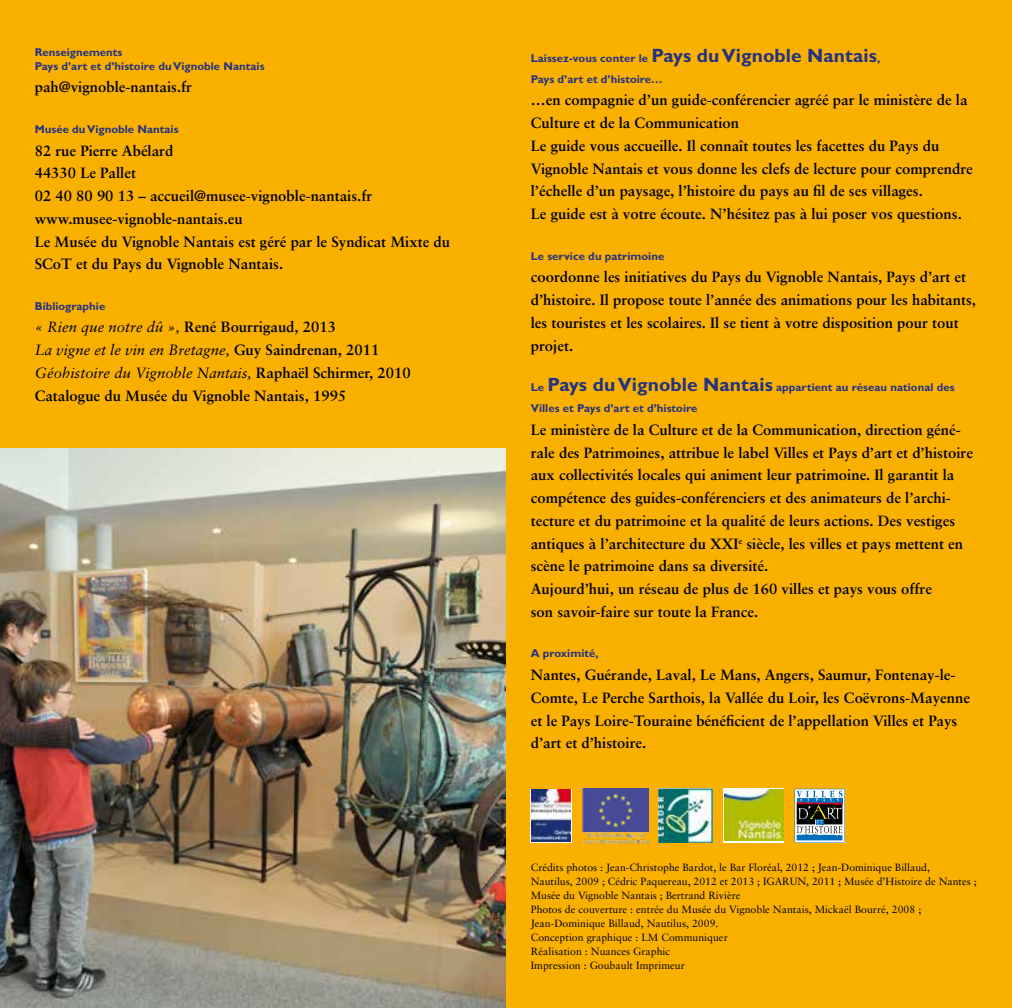
<style>
.page{position:relative;width:1012px;height:1008px;background:#fff}
.page>*{position:absolute;margin:0;border:0;box-sizing:border-box;transform-origin:0 0}
.t1{font:700 14.88px/22.8px "Sabon";color:#000}
.t2{font:700 11.38px/21px "Gill Sans";letter-spacing:.005em;color:#243282}
.t3{font:10.5px/14px "Sabon";letter-spacing:.005em;color:#000}
.s1{font-weight:400;font-style:italic}
.s2{font-size:19.25px}
</style>
<div class="page">
<div style="left:0;top:0;width:1012px;height:1007px;background:#f9b000"></div>
<img style="left:0;top:448px;width:506px;height:559px">
<svg style="left:723px;top:788px;width:61px;height:53px"></svg>
<img style="left:724px;top:788px;width:59px;height:52px">
<svg style="left:531px;top:789px;width:41px;height:52px"></svg>
<img style="left:532px;top:789px;width:39px;height:51px">
<svg style="left:795px;top:788px;width:49px;height:54px;background:#748490"></svg>
<img style="left:659px;top:788px;width:54px;height:53px">
<img style="left:583px;top:788px;width:65px;height:57px">
<p class="t2" style="left:35px;top:45px;width:231px;line-height:14px">Renseignements<br>Pays d’art et d’histoire du Vignoble Nantais</p>
<p class="t1" style="left:35px;top:76px;width:159px">pah@vignoble-nantais.fr</p>
<p class="t2" style="left:35px;top:118px;width:145px">Musée du Vignoble Nantais</p>
<p class="t1" style="left:35px;top:139px;width:417px">82 rue Pierre Abélard<br>44330 Le Pallet<br>02 40 80 90 13 – accueil@musee-vignoble-nantais.fr www.musee-vignoble-nantais.eu<br>Le Musée du Vignoble Nantais est géré par le Syndicat Mixte du SCoT et du Pays du Vignoble Nantais.</p>
<p class="t2" style="left:35px;top:295px;width:72px">Bibliographie</p>
<p class="t1" style="left:35px;top:315px;width:378px"><span class="s1">« Rien que notre dû »,</span> René Bourrigaud, 2013<br><span class="s1">La vigne et le vin en Bretagne,</span> Guy Saindrenan, 2011<br><span class="s1">Géohistoire du Vignoble Nantais,</span> Raphaël Schirmer, 2010<br>Catalogue du Musée du Vignoble Nantais, 1995</p>
<p class="t2" style="left:531px;top:47px;width:351px">Laissez-vous conter le <span class="s2">Pays du Vignoble Nantais</span>,<br>Pays d’art et d’histoire…</p>
<p class="t1" style="left:531px;top:88px;width:443px">…en compagnie d’un guide-conférencier agréé par le ministère de la Culture et de la Communication<br>Le guide vous accueille. Il connaît toutes les facettes du Pays du Vignoble Nantais et vous donne les clefs de lecture pour comprendre l’échelle d’un paysage, l’histoire du pays au fil de ses villages.<br>Le guide est à votre écoute. N’hésitez pas à lui poser vos questions.</p>
<p class="t2" style="left:531px;top:245px;width:135px">Le service du patrimoine</p>
<p class="t1" style="left:531px;top:265px;width:447px">coordonne les initiatives du Pays du Vignoble Nantais, Pays d’art et d’histoire. Il propose toute l’année des animations pour les habitants, les touristes et les scolaires. Il se tient à votre disposition pour tout projet.</p>
<p class="t2" style="left:531px;top:376px;width:425px">Le <span class="s2">Pays du Vignoble Nantais</span> appartient au réseau national des<br>Villes et Pays d’art et d’histoire</p>
<p class="t1" style="left:531px;top:417px;width:444px">Le ministère de la Culture et de la Communication, direction géné&shy;rale des Patrimoines, attribue le label Villes et Pays d’art et d’histoire aux collectivités locales qui animent leur patrimoine. Il garantit la compétence des guides-conférenciers et des animateurs de l’archi&shy;tecture et du patrimoine et la qualité de leurs actions. Des vestiges antiques à l’architecture du XXI<sup>e</sup> siècle, les villes et pays mettent en scène le patrimoine dans sa diversité.<br>Aujourd’hui, un réseau de plus de 160 villes et pays vous offre<br>son savoir-faire sur toute la France.</p>
<p class="t2" style="left:531px;top:642px;width:69px">A proximité,</p>
<p class="t1" style="left:531px;top:662px;width:441px">Nantes, Guérande, Laval, Le Mans, Angers, Saumur, Fontenay-le-Comte, Le Perche Sarthois, la Vallée du Loir, les Coëvrons-Mayenne et le Pays Loire-Touraine bénéficient de l’appellation Villes et Pays d’art et d’histoire.</p>
<p class="t3" style="left:531px;top:859px;width:447px">Crédits photos : Jean-Christophe Bardot, le Bar Floréal, 2012 ; Jean-Dominique Billaud,<br>Nautilus, 2009 ; Cédric Paquereau, 2012 et 2013 ; IGARUN, 2011 ; Musée d’Histoire de Nantes ; Musée du Vignoble Nantais ; Bertrand Rivière<br>Photos de couverture : entrée du Musée du Vignoble Nantais, Mickaël Bourré, 2008 ; Jean-Dominique Billaud, Nautilus, 2009.<br>Conception graphique : LM Communiquer<br>Réalisation : Nuances Graphic<br>Impression : Goubault Imprimeur</p>
</div>
